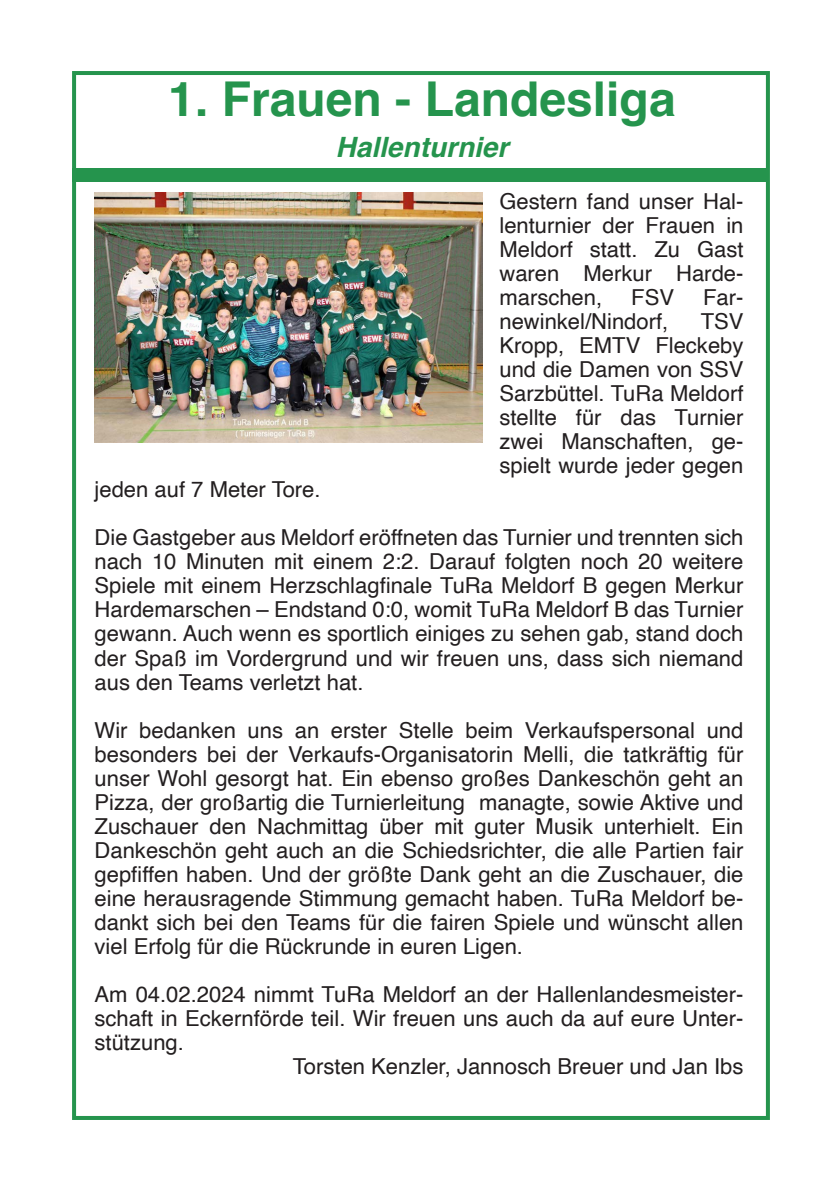
<style>
.page{position:relative;width:840px;height:1191px;background:#fff}
.page>*{position:absolute;margin:0;border:0;box-sizing:border-box;transform-origin:0 0}
.t1{font:700 48px "Helvetica";color:#25944d}
.t2{font:italic 700 28px "Helvetica";color:#25944d}
.t3{font:22px/24px "Helvetica";color:#231f20;text-align:justify}
</style>
<div class="page">
<div style="left:72px;top:71px;width:697px;height:1049px;border:4px solid #25944d"></div>
<div style="left:72px;top:168px;width:695px;height:13px;background:#25944d"></div>
<img style="left:94px;top:193px;width:388px;height:249px">
<p class="t1" style="left:168px;top:70px;width:508px">1. Frauen - Landesliga</p>
<p class="t2" style="left:335px;top:130px;width:174px">Hallenturnier</p>
<p class="t3" style="left:499px;top:190px;width:245px">Gestern fand unser Hal&shy;lenturnier der Frauen in Meldorf statt. Zu Gast waren Merkur Harde&shy;marschen,</p>
<p class="t3" style="left:631px;top:286px;width:44px">FSV</p>
<p class="t3" style="left:702px;top:286px;width:42px">Far-</p>
<p class="t3" style="left:499px;top:310px;width:170px">newinkel/Nindorf,</p>
<p class="t3" style="left:499px;top:310px;width:245px;text-indent:201px">TSV Kropp, EMTV Fleckeby und die Damen von SSV Sarzbüttel. TuRa Meldorf stellte für das Turnier zwei Manschaften, ge&shy;spielt wurde jeder gegen</p>
<p class="t3" style="left:94px;top:478px;width:227px">jeden auf 7 Meter Tore.</p>
<p class="t3" style="left:94px;top:526px;width:650px">Die Gastgeber aus Meldorf eröffneten das Turnier und trennten sich nach 10 Minuten mit einem 2:2. Darauf folgten noch 20 weitere Spiele mit einem Herzschlagfinale TuRa Meldorf B gegen Merkur Hardemarschen – Endstand 0:0, womit TuRa Meldorf B das Turnier gewann. Auch wenn es sportlich einiges zu sehen gab, stand doch der Spaß im Vordergrund und wir freuen uns, dass sich niemand aus den Teams verletzt hat.</p>
<p class="t3" style="left:94px;top:718px;width:650px">Wir bedanken uns an erster Stelle beim Verkaufspersonal und besonders bei der Verkaufs-Organisatorin Melli, die tatkräftig für unser Wohl gesorgt hat. Ein ebenso großes Dankeschön geht an Pizza, der großartig die Turnierleitung managte, sowie Aktive und Zuschauer den Nachmittag über mit guter Musik unterhielt. Ein Dankeschön geht auch an die Schiedsrichter, die alle Partien fair gepfiffen haben. Und der größte Dank geht an die Zuschauer, die eine herausragende Stimmung gemacht haben. TuRa Meldorf be&shy;dankt sich bei den Teams für die fairen Spiele und wünscht allen viel Erfolg für die Rückrunde in euren Ligen.</p>
<p class="t3" style="left:94px;top:982px;width:650px">Am 04.02.2024 nimmt TuRa Meldorf an der Hallenlandesmeister&shy;schaft in Eckernförde teil. Wir freuen uns auch da auf eure Unter&shy;stützung.</p>
<p class="t3" style="left:293px;top:1054px;width:452px">Torsten Kenzler, Jannosch Breuer und Jan Ibs</p>
</div>
